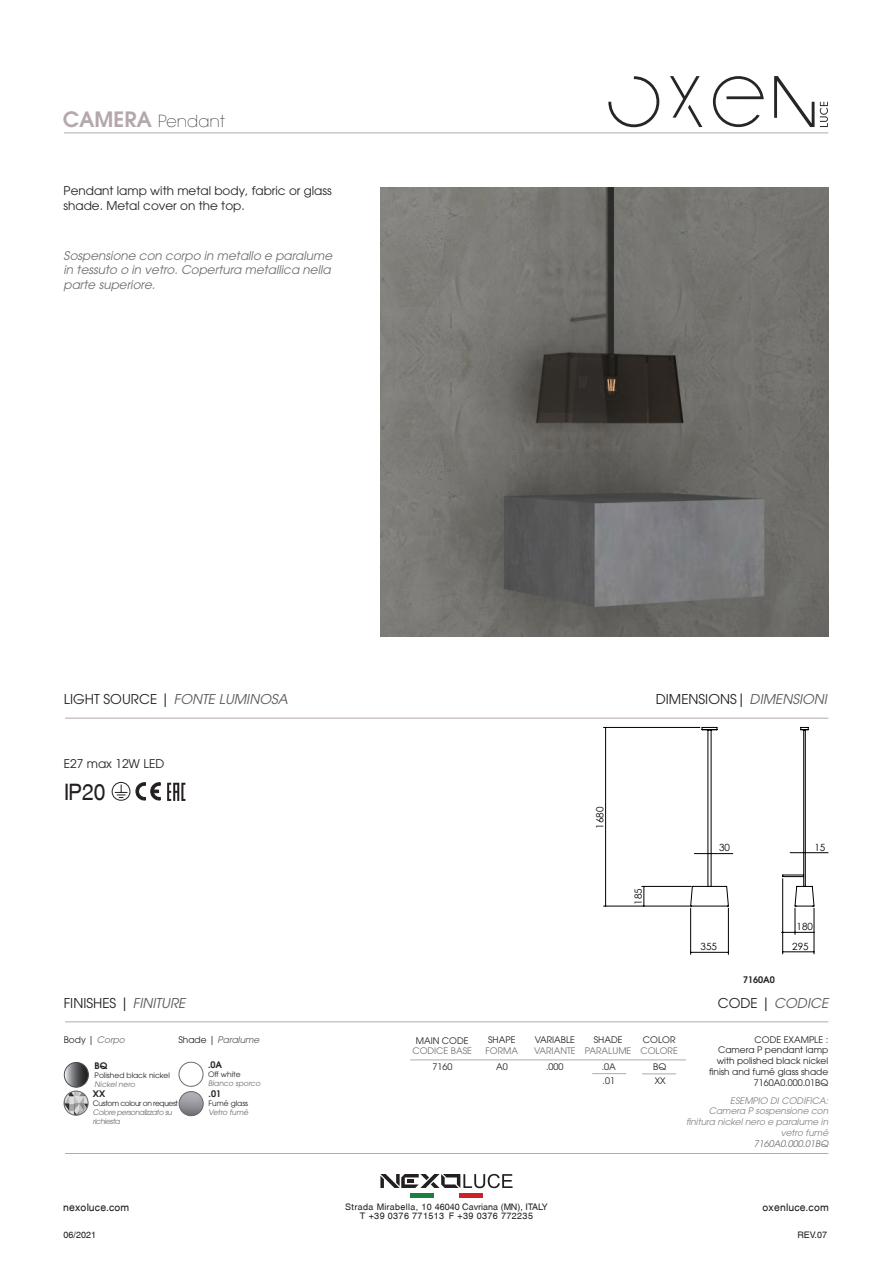
<style>
.page{position:relative;width:893px;height:1263px;background:#fff}
.page>*{position:absolute;margin:0;border:0;box-sizing:border-box;transform-origin:0 0}
.t1{font:22.65px "Swansea";color:#231f20;scale:.93 1}
.t2{font:200 16.5px "ITC Avant Garde Std";color:#231f20}
.t3{font:13.5px "ITC Avant Garde Std";color:#231f20}
.t4{font:italic 13.5px "ITC Avant Garde Std";color:#57585a}
.t5{font:italic 12px/14.4px "ITC Avant Garde Std";color:#6c6d70}
.t6{font:12px/14.4px "ITC Avant Garde Std";color:#231f20}
.t7{font:10.5px "Swansea";letter-spacing:.02em;color:#231f20}
.t8{font:9.9px/19.5px "Century Gothic";color:#000;text-align:center}
.t9{font:9px/10.8px "ITC Avant Garde Std";color:#231f20;text-align:right}
.t10{font:9px/9.8px "Swansea";letter-spacing:.04em;color:#231f20;text-align:center}
.t11{font:italic 9px/10.8px "ITC Avant Garde Std";color:#818386;text-align:right}
.t12{font:9px "ITC Avant Garde Std";color:#717275}
.t13{font:600 9px "ITC Avant Garde Std";color:#231f20}
.t14{font:italic 9px "ITC Avant Garde Std";color:#6c6d70}
.t15{font:italic 9px "ITC Avant Garde Std";color:#57585a}
.t16{font:7.5px/9px "ITC Avant Garde Std";color:#6c6d70}
.t17{font:7.5px "ITC Avant Garde Std";color:#231f20}
.t18{font:7.5px "ITC Avant Garde Std";letter-spacing:-.05em;color:#231f20}
.s1{font-weight:600;font-size:21px;color:#b4a8ac}
.s2{font-style:normal;color:#231f20}
.s3{font-style:italic;color:#57585a}
.s4{font-style:italic;color:#6c6d70}
</style>
<div class="page">
<div style="left:410px;top:1193px;width:24px;height:5px;background:#188140"></div>
<div style="left:459px;top:1193px;width:24px;height:5px;background:#d02027"></div>
<svg style="left:380px;top:1174px;width:133px;height:14px"></svg>
<hr style="left:64px;top:133px;width:764px;height:1px;background:#b4a8ac">
<svg style="left:608px;top:76px;width:51px;height:51px"></svg>
<svg style="left:774px;top:76px;width:40px;height:51px"></svg>
<svg style="left:670px;top:76px;width:32px;height:51px"></svg>
<svg style="left:820px;top:102px;width:8px;height:25px"></svg>
<svg style="left:713px;top:76px;width:51px;height:51px"></svg>
<hr style="left:65px;top:718px;width:763px;height:1px;background:#b4a8ac">
<hr style="left:65px;top:1021px;width:763px;height:1px;background:#b4a8ac">
<hr style="left:65px;top:1153px;width:763px;height:1px;background:#b4a8ac">
<svg style="left:135px;top:782px;width:25px;height:18px"></svg>
<img style="left:381px;top:187px;width:447px;height:450px">
<svg style="left:115px;top:785px;width:12px;height:13px"></svg>
<div style="left:112px;top:782px;width:18px;height:19px;border:1px solid #231f20;border-radius:50%"></div>
<hr style="left:783px;top:951px;width:31px;height:1px;background:#000">
<hr style="left:814px;top:908px;width:1px;height:46px;background:#000">
<hr style="left:782px;top:879px;width:1px;height:75px;background:#000">
<hr style="left:691px;top:952px;width:37px;height:1px;background:#000">
<hr style="left:728px;top:908px;width:1px;height:46px;background:#000">
<hr style="left:690px;top:908px;width:1px;height:46px;background:#000">
<svg style="left:644px;top:887px;width:1px;height:19px"></svg>
<hr style="left:642px;top:886px;width:49px;height:1px;background:#000">
<hr style="left:605px;top:727px;width:1px;height:179px;background:#000">
<hr style="left:603px;top:906px;width:87px;height:1px;background:#000">
<hr style="left:603px;top:727px;width:97px;height:1px;background:#000">
<svg style="left:690px;top:727px;width:138px;height:207px"></svg>
<hr style="left:410px;top:1060px;width:276px;height:1px;background:#b4a8ac">
<hr style="left:592px;top:1073px;width:34px;height:1px;background:#b4a8ac">
<div style="left:179px;top:1062px;width:24px;height:24px;border:1px solid #6c6d70;border-radius:50%"></div>
<svg style="left:64px;top:1062px;width:24px;height:25px"></svg>
<div style="left:64px;top:1062px;width:25px;height:25px;border:1px solid #4b4c4d;border-radius:50%"></div>
<svg style="left:167px;top:783px;width:18px;height:18px"></svg>
<img style="left:179px;top:1091px;width:24px;height:25px;border-radius:12px">
<div style="left:179px;top:1091px;width:24px;height:25px;border:1px solid #6c6d70;border-radius:50%"></div>
<img style="left:64px;top:1091px;width:24px;height:24px">
<div style="left:64px;top:1091px;width:24px;height:24px;border:1px solid #6c6d70;border-radius:50%"></div>
<hr style="left:642px;top:1073px;width:34px;height:1px;background:#b4a8ac">
<p class="t2" style="left:63px;top:111px;width:164px"><span class="s1">CAMERA</span> Pendant</p>
<p class="t6" style="left:64px;top:184px;width:270px">Pendant lamp with metal body, fabric or glass shade. Metal cover on the top.</p>
<p class="t5" style="left:64px;top:248px;width:270px">Sospensione con corpo in metallo e paralume in tessuto o in vetro. Copertura metallica nella parte superiore.</p>
<p class="t4" style="left:64px;top:691px;width:225px"><span class="s2">LIGHT SOURCE |</span> FONTE LUMINOSA</p>
<p class="t3" style="left:656px;top:691px;width:173px">DIMENSIONS| <span class="s3">DIMENSIONI</span></p>
<p class="t6" style="left:64px;top:756px;width:102px">E27 max 12W LED</p>
<p class="t1" style="left:64px;top:779px;width:46px">IP20</p>
<p class="t8" style="left:590px;top:829px;width:23px;rotate:-90deg">1680</p>
<p class="t8" style="left:628px;top:904px;width:18px;rotate:-90deg">185</p>
<p class="t8" style="left:719px;top:838px;width:12px">30</p>
<p class="t8" style="left:814px;top:837px;width:12px">15</p>
<p class="t8" style="left:700px;top:937px;width:18px">355</p>
<p class="t13" style="left:743px;top:973px;width:33px">7160A0</p>
<p class="t8" style="left:792px;top:917px;width:22px">180<br>295</p>
<p class="t3" style="left:64px;top:995px;width:123px">FINISHES | <span class="s3">FINITURE</span></p>
<p class="t4" style="left:718px;top:995px;width:112px"><span class="s2">CODE |</span> CODICE</p>
<p class="t9" style="left:64px;top:1034px;width:63px">Body | <span class="s4">Corpo</span></p>
<p class="t15" style="left:178px;top:1034px;width:82px"><span class="s2">Shade |</span> Paralume</p>
<p class="t13" style="left:95px;top:1060px;width:14px">BQ</p>
<p class="t17" style="left:95px;top:1071px;width:77px">Polished black nickel</p>
<p class="t16" style="left:95px;top:1080px;width:43px">Nickel nero</p>
<p class="t13" style="left:93px;top:1088px;width:14px">XX</p>
<p class="t18" style="left:93px;top:1099px;width:87px">Custom colour on request</p>
<p class="t16" style="left:93px;top:1108px;width:82px">Colore personalizzato su richiesta</p>
<p class="t13" style="left:208px;top:1059px;width:16px">.0A</p>
<p class="t17" style="left:208px;top:1070px;width:34px">Off white</p>
<p class="t16" style="left:208px;top:1079px;width:55px">Bianco sporco</p>
<p class="t13" style="left:209px;top:1088px;width:14px">.01</p>
<p class="t17" style="left:209px;top:1099px;width:41px">Fumé glass</p>
<p class="t16" style="left:209px;top:1108px;width:43px">Vetro fumé</p>
<p class="t9" style="left:416px;top:1035px;width:54px">MAIN CODE</p>
<p class="t12" style="left:412px;top:1045px;width:61px">CODICE BASE</p>
<p class="t9" style="left:432px;top:1061px;width:21px">7160</p>
<p class="t9" style="left:488px;top:1035px;width:29px">SHAPE</p>
<p class="t12" style="left:485px;top:1045px;width:34px">FORMA</p>
<p class="t9" style="left:535px;top:1035px;width:42px">VARIABLE</p>
<p class="t12" style="left:534px;top:1045px;width:43px">VARIANTE</p>
<p class="t9" style="left:594px;top:1035px;width:30px">SHADE</p>
<p class="t12" style="left:585px;top:1045px;width:48px">PARALUME</p>
<p class="t9" style="left:643px;top:1034px;width:34px">COLOR</p>
<p class="t12" style="left:640px;top:1045px;width:39px">COLORE</p>
<p class="t9" style="left:496px;top:1061px;width:13px">A0</p>
<p class="t9" style="left:546px;top:1061px;width:19px">.000</p>
<p class="t9" style="left:602px;top:1061px;width:16px">.0A</p>
<p class="t9" style="left:653px;top:1061px;width:15px">BQ</p>
<p class="t9" style="left:602px;top:1075px;width:14px">.01</p>
<p class="t9" style="left:655px;top:1075px;width:12px">XX</p>
<p class="t9" style="left:709px;top:1034px;width:121px">CODE EXAMPLE :<br>Camera P pendant lamp with polished black nickel finish and fumé glass shade</p>
<p class="t9" style="left:754px;top:1077px;width:76px">7160A0.000.01BQ</p>
<p class="t11" style="left:730px;top:1095px;width:100px">ESEMPIO DI CODIFICA:</p>
<p class="t11" style="left:686px;top:1105px;width:144px">Camera P sospensione con finitura nickel nero e paralume in vetro fumé</p>
<p class="t14" style="left:754px;top:1138px;width:76px">7160A0.000.01BQ</p>
<p class="t10" style="left:345px;top:1201px;width:204px">Strada Mirabella, 10 46040 Cavriana (MN), ITALY<br>T +39 0376 771513 F +39 0376 772235</p>
<p class="t7" style="left:63px;top:1201px;width:68px">nexoluce.com</p>
<p class="t7" style="left:762px;top:1201px;width:68px">oxenluce.com</p>
<p class="t10" style="left:64px;top:1229px;width:34px">06/2021</p>
<p class="t10" style="left:797px;top:1229px;width:31px">REV.07</p>
</div>
